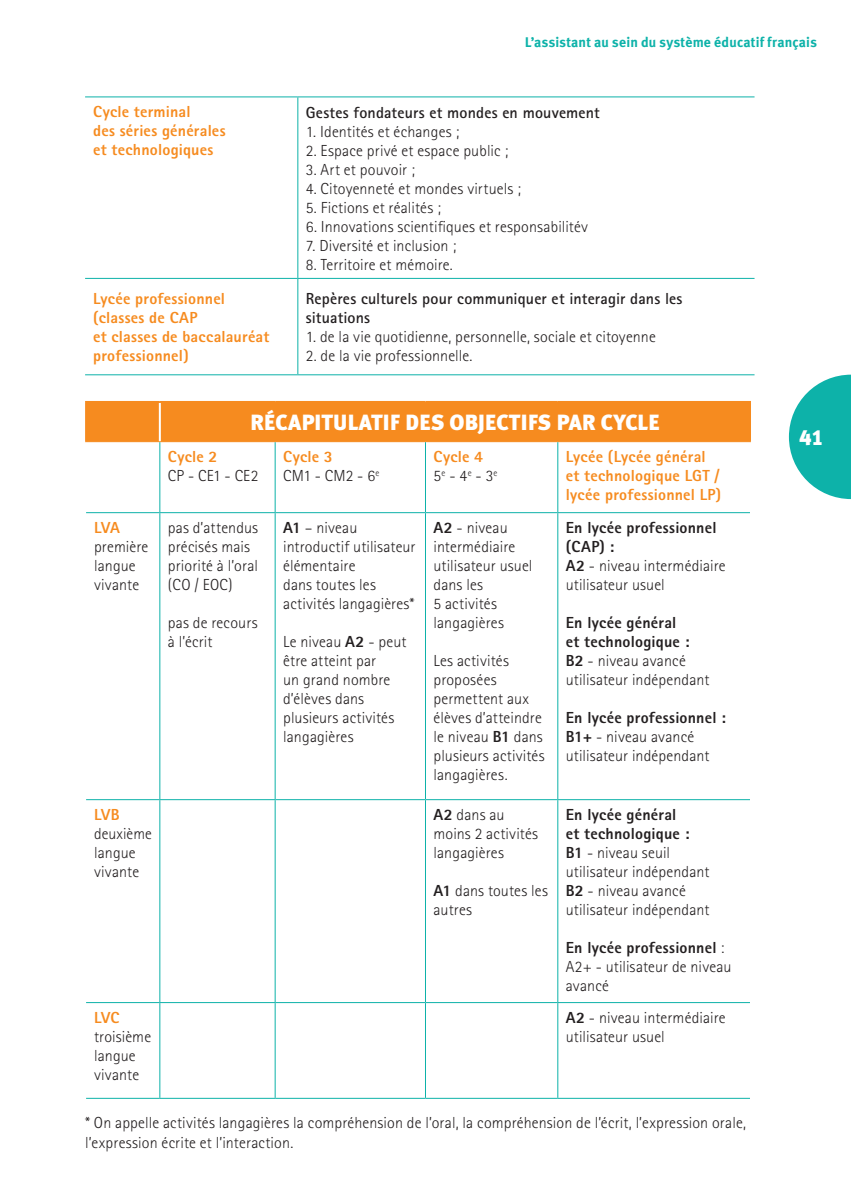
<style>
.page{position:relative;width:851px;height:1191px;background:#fff}
.page>*{position:absolute;margin:0;border:0;box-sizing:border-box;transform-origin:0 0}
.txt_courant{font:900 22px "Meta Plus Lining";letter-spacing:-.005em;color:#fff}
.txt_encadré{font:300 16px/19px "Rotis Sans Serif";letter-spacing:.01em;color:#231f20}
.txt_encadré-2{font:800 16px/19px "Rotis Sans Serif";letter-spacing:.015em;color:#f68b1f}
.txt_courant-2{font:300 16px/20px "Rotis Sans Serif";letter-spacing:.01em;color:#231f20}
.txt_encadré-3{font:800 16px/19px "Rotis Sans Serif";letter-spacing:.015em;color:#231f20}
.txt_encadré-4{font:700 16px/19px "Rotis Sans Serif";letter-spacing:.01em;color:#231f20}
.t1{font:700 14px "Meta Plus Lining";letter-spacing:.015em;color:#0db2a9}
.s1{font-weight:800;color:#f68b1f}
.s2{font-weight:800}
.s3{font-weight:300}
</style>
<div class="page">
<svg style="left:788px;top:374px;width:62px;height:126px"></svg>
<div style="left:87px;top:403px;width:661px;height:38px;background:#f68b1f"></div>
<hr style="left:85px;top:441px;width:75px;height:1px;background:#f68b1f">
<hr style="left:160px;top:441px;width:115px;height:1px;background:#f68b1f">
<hr style="left:275px;top:441px;width:150px;height:1px;background:#f68b1f">
<hr style="left:425px;top:441px;width:132px;height:1px;background:#f68b1f">
<hr style="left:557px;top:441px;width:193px;height:1px;background:#f68b1f">
<hr style="left:159px;top:442px;width:1px;height:70px;background:#0db2a9">
<hr style="left:274px;top:442px;width:1px;height:70px;background:#0db2a9">
<hr style="left:425px;top:442px;width:1px;height:70px;background:#0db2a9">
<hr style="left:557px;top:442px;width:1px;height:70px;background:#0db2a9">
<hr style="left:86px;top:512px;width:74px;height:1px;background:#0db2a9">
<hr style="left:160px;top:512px;width:115px;height:1px;background:#0db2a9">
<hr style="left:159px;top:513px;width:1px;height:286px;background:#0db2a9">
<hr style="left:275px;top:512px;width:150px;height:1px;background:#0db2a9">
<hr style="left:274px;top:513px;width:1px;height:286px;background:#0db2a9">
<hr style="left:425px;top:512px;width:132px;height:1px;background:#0db2a9">
<hr style="left:425px;top:513px;width:1px;height:286px;background:#0db2a9">
<hr style="left:557px;top:512px;width:192px;height:1px;background:#0db2a9">
<hr style="left:557px;top:513px;width:1px;height:286px;background:#0db2a9">
<hr style="left:86px;top:799px;width:74px;height:1px;background:#0db2a9">
<hr style="left:160px;top:799px;width:115px;height:1px;background:#0db2a9">
<hr style="left:159px;top:800px;width:1px;height:202px;background:#0db2a9">
<hr style="left:275px;top:799px;width:150px;height:1px;background:#0db2a9">
<hr style="left:274px;top:800px;width:1px;height:202px;background:#0db2a9">
<hr style="left:425px;top:799px;width:132px;height:1px;background:#0db2a9">
<hr style="left:425px;top:800px;width:1px;height:202px;background:#0db2a9">
<hr style="left:557px;top:799px;width:192px;height:1px;background:#0db2a9">
<hr style="left:557px;top:800px;width:1px;height:202px;background:#0db2a9">
<hr style="left:86px;top:1002px;width:74px;height:1px;background:#0db2a9">
<hr style="left:160px;top:1002px;width:115px;height:1px;background:#0db2a9">
<hr style="left:159px;top:1003px;width:1px;height:94px;background:#0db2a9">
<hr style="left:275px;top:1002px;width:150px;height:1px;background:#0db2a9">
<hr style="left:274px;top:1003px;width:1px;height:94px;background:#0db2a9">
<hr style="left:425px;top:1002px;width:132px;height:1px;background:#0db2a9">
<hr style="left:425px;top:1003px;width:1px;height:94px;background:#0db2a9">
<hr style="left:557px;top:1002px;width:192px;height:1px;background:#0db2a9">
<hr style="left:557px;top:1003px;width:1px;height:94px;background:#0db2a9">
<hr style="left:86px;top:1097px;width:74px;height:1px;background:#0db2a9">
<hr style="left:160px;top:1097px;width:115px;height:1px;background:#0db2a9">
<hr style="left:275px;top:1097px;width:150px;height:1px;background:#0db2a9">
<hr style="left:425px;top:1097px;width:132px;height:1px;background:#0db2a9">
<hr style="left:557px;top:1097px;width:192px;height:1px;background:#0db2a9">
<hr style="left:85px;top:401px;width:75px;height:2px;background:#f68b1f">
<hr style="left:85px;top:403px;width:2px;height:38px;background:#f68b1f">
<hr style="left:160px;top:401px;width:115px;height:2px;background:#f68b1f">
<hr style="left:275px;top:401px;width:150px;height:2px;background:#f68b1f">
<hr style="left:425px;top:401px;width:132px;height:2px;background:#f68b1f">
<hr style="left:557px;top:401px;width:193px;height:2px;background:#f68b1f">
<hr style="left:748px;top:403px;width:2px;height:38px;background:#f68b1f">
<hr style="left:159px;top:403px;width:2px;height:38px;background:#fff">
<hr style="left:85px;top:96px;width:213px;height:1px;background:#0db2a9">
<hr style="left:298px;top:96px;width:456px;height:1px;background:#0db2a9">
<hr style="left:297px;top:97px;width:1px;height:181px;background:#0db2a9">
<hr style="left:85px;top:278px;width:213px;height:1px;background:#0db2a9">
<hr style="left:298px;top:278px;width:456px;height:1px;background:#0db2a9">
<hr style="left:297px;top:279px;width:1px;height:95px;background:#0db2a9">
<hr style="left:85px;top:374px;width:213px;height:1px;background:#0db2a9">
<hr style="left:298px;top:374px;width:456px;height:1px;background:#0db2a9">
<p class="t1" style="left:524px;top:34px;width:293px">L’assistant au sein du système éducatif français</p>
<p class="txt_encadré-2" style="left:93px;top:102px;width:134px">Cycle terminal<br>des séries générales et technologiques</p>
<p class="txt_encadré-4" style="left:306px;top:102px;width:295px">Gestes fondateurs et mondes en mouvement</p>
<p class="txt_encadré" style="left:306px;top:122px;width:155px">1. Identités et échanges ;</p>
<p class="txt_encadré" style="left:306px;top:141px;width:204px">2. Espace privé et espace public ;</p>
<p class="txt_encadré" style="left:306px;top:160px;width:111px">3. Art et pouvoir ;</p>
<p class="txt_encadré" style="left:306px;top:179px;width:216px">4. Citoyenneté et mondes virtuels ;</p>
<p class="txt_encadré" style="left:306px;top:198px;width:137px">5. Fictions et réalités ;</p>
<p class="txt_encadré" style="left:306px;top:217px;width:284px">6. Innovations scientifiques et responsabilitév</p>
<p class="txt_encadré" style="left:306px;top:236px;width:152px">7. Diversité et inclusion ;</p>
<p class="txt_encadré" style="left:306px;top:255px;width:148px">8. Territoire et mémoire.</p>
<p class="txt_encadré-2" style="left:93px;top:289px;width:178px">Lycée professionnel (classes de CAP<br>et classes de baccalauréat professionnel)</p>
<p class="txt_encadré-4" style="left:306px;top:289px;width:378px">Repères culturels pour communiquer et interagir dans les situations</p>
<p class="txt_encadré" style="left:306px;top:327px;width:351px">1. de la vie quotidienne, personnelle, sociale et citoyenne</p>
<p class="txt_encadré" style="left:306px;top:346px;width:168px">2. de la vie professionnelle.</p>
<p class="txt_courant" style="left:250px;top:410px;width:411px">RÉCAPITULATIF DES OBJECTIFS PAR CYCLE</p>
<p class="txt_encadré-2" style="left:168px;top:447px;width:51px">Cycle 2</p>
<p class="txt_encadré" style="left:168px;top:466px;width:92px">CP - CE1 - CE2</p>
<p class="txt_encadré-2" style="left:283px;top:447px;width:51px">Cycle 3</p>
<p class="txt_encadré" style="left:283px;top:466px;width:98px">CM1 - CM2 - 6<sup>e</sup></p>
<p class="txt_encadré-2" style="left:433px;top:447px;width:51px">Cycle 4</p>
<p class="txt_encadré" style="left:433px;top:466px;width:65px">5<sup>e</sup> - 4<sup>e</sup> - 3<sup>e</sup></p>
<p class="txt_encadré-2" style="left:565px;top:447px;width:157px">Lycée (Lycée général et technologique LGT / lycée professionnel LP)</p>
<p class="txt_encadré" style="left:94px;top:518px;width:56px"><span class="s1">LVA </span>première langue vivante</p>
<p class="txt_encadré" style="left:168px;top:518px;width:92px">pas d’attendus précisés mais priorité à l’oral (CO / EOC)</p>
<p class="txt_encadré" style="left:168px;top:613px;width:91px">pas de recours à l’écrit</p>
<p class="txt_encadré" style="left:283px;top:518px;width:134px"><span class="s2">A1</span> – niveau introductif utilisateur élémentaire</p>
<p class="txt_encadré" style="left:283px;top:575px;width:133px">dans toutes les activités langagières*</p>
<p class="txt_encadré" style="left:283px;top:632px;width:125px">Le niveau <span class="s2">A2</span> - peut être atteint par<br>un grand nombre d’élèves dans plusieurs activités langagières</p>
<p class="txt_encadré" style="left:433px;top:518px;width:100px"><span class="s2">A2</span> - niveau intermédiaire utilisateur usuel</p>
<p class="txt_encadré" style="left:433px;top:575px;width:72px">dans les<br>5 activités langagières</p>
<p class="txt_encadré" style="left:433px;top:651px;width:113px">Les activités proposées permettent aux élèves d’atteindre le niveau <span class="s2">B1</span> dans plusieurs activités langagières.</p>
<p class="txt_encadré-3" style="left:565px;top:518px;width:152px">En lycée professionnel (CAP) :</p>
<p class="txt_encadré" style="left:565px;top:556px;width:161px"><span class="s2">A2</span> - niveau intermédiaire utilisateur usuel</p>
<p class="txt_encadré-3" style="left:565px;top:613px;width:125px">En lycée général et technologique :</p>
<p class="txt_encadré" style="left:565px;top:651px;width:121px"><span class="s2">B2</span> - niveau avancé</p>
<p class="txt_encadré" style="left:565px;top:670px;width:145px">utilisateur indépendant</p>
<p class="txt_encadré-3" style="left:565px;top:708px;width:162px">En lycée professionnel :</p>
<p class="txt_encadré" style="left:565px;top:727px;width:130px"><span class="s2">B1+</span> - niveau avancé</p>
<p class="txt_encadré" style="left:565px;top:746px;width:145px">utilisateur indépendant</p>
<p class="txt_encadré" style="left:94px;top:805px;width:59px"><span class="s1">LVB </span>deuxième langue vivante</p>
<p class="txt_encadré" style="left:433px;top:805px;width:106px"><span class="s2">A2</span> dans au moins 2 activités langagières</p>
<p class="txt_encadré" style="left:433px;top:881px;width:116px"><span class="s2">A1</span> dans toutes les autres</p>
<p class="txt_encadré-3" style="left:565px;top:805px;width:125px">En lycée général et technologique :</p>
<p class="txt_encadré" style="left:565px;top:843px;width:106px"><span class="s2">B1</span> - niveau seuil</p>
<p class="txt_encadré" style="left:565px;top:862px;width:145px">utilisateur indépendant</p>
<p class="txt_encadré" style="left:565px;top:881px;width:121px"><span class="s2">B2</span> - niveau avancé</p>
<p class="txt_encadré" style="left:565px;top:900px;width:145px">utilisateur indépendant</p>
<p class="txt_encadré-3" style="left:565px;top:938px;width:160px">En lycée professionnel <span class="s3">:</span></p>
<p class="txt_encadré" style="left:565px;top:957px;width:167px">A2+ - utilisateur de niveau avancé</p>
<p class="txt_encadré" style="left:94px;top:1008px;width:59px"><span class="s1">LVC </span>troisième langue vivante</p>
<p class="txt_encadré" style="left:565px;top:1008px;width:161px"><span class="s2">A2</span> - niveau intermédiaire utilisateur usuel</p>
<p class="txt_courant-2" style="left:85px;top:1112px;width:662px">* On appelle activités langagières la compréhension de l’oral, la compréhension de l’écrit, l’expression orale, l’expression écrite et l’interaction.</p>
<h1 class="txt_courant" style="left:799px;top:425px;width:26px">41</h1>
</div>
